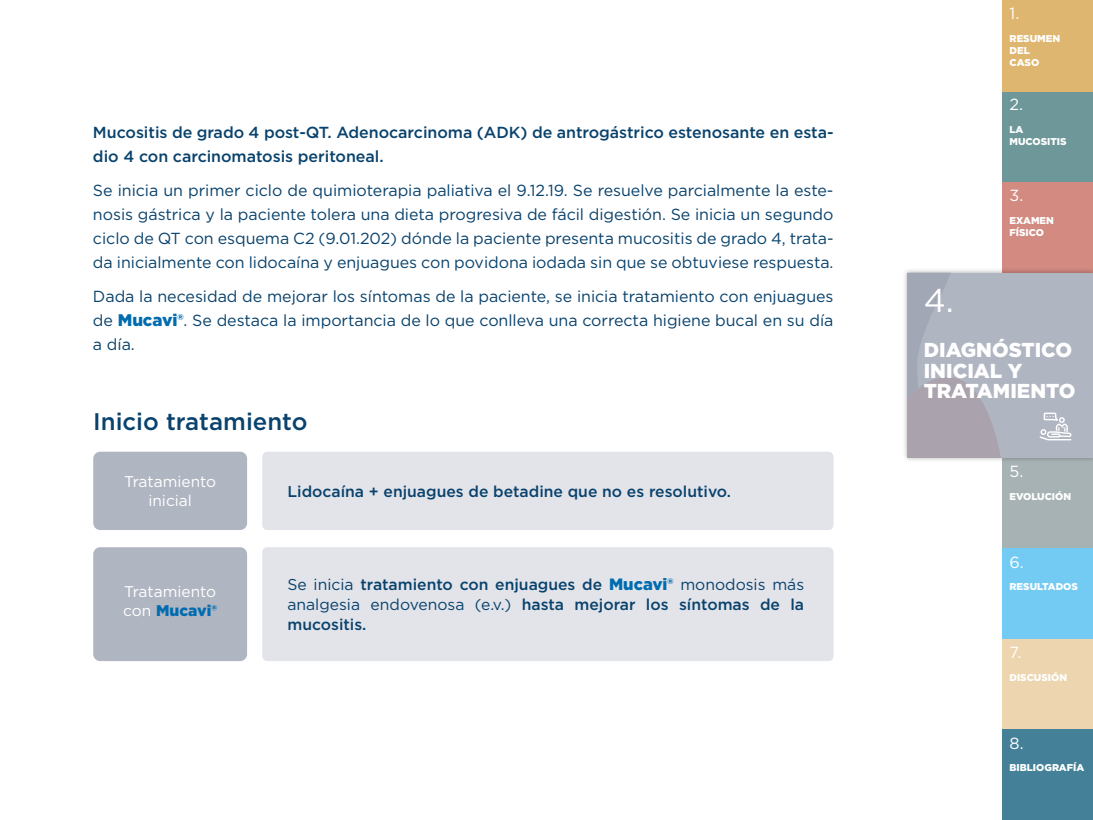
<style>
.page{position:relative;width:1093px;height:820px;background:#fff}
.page>*{position:absolute;margin:0;border:0;box-sizing:border-box;transform-origin:0 0}
.t1{font:32.88px "Gotham";color:#fff}
.t2{font:500 24px "Gotham";color:#09426c}
.t3{font:900 20.12px/20.4px "Gotham";color:#fff}
.t4{font:16.24px "Gotham";color:#fff}
.t5{font:16.12px "Gotham";color:#fff}
.t6{font:16px/24px "Gotham";letter-spacing:-.005em;color:#09426c;text-align:justify}
.t7{font:500 16px/24px "Gotham";letter-spacing:-.005em;color:#09426c}
.t8{font:500 15.68px/20.2px "Gotham";color:#09426c;text-align:justify}
.t9{font:15.48px/18.6px "Gotham";color:#fff;text-align:center}
.t10{font:900 9.92px/12.2px "Gotham";color:#fff}
.t11{font:900 9.88px/12.1px "Gotham";color:#fff}
.s1{font-weight:900;font-size:16.8px;color:#006cb0}
.s2{font-weight:900;color:#006cb0}
.s3{font-weight:400}
.s4{font-weight:900;font-size:16.4px;color:#006cb0}
</style>
<div class="page">
<div style="left:1002px;top:91px;width:91px;height:91px;background:#6e9799"></div>
<div style="left:1002px;top:0;width:91px;height:91px;background:#dfb66f"></div>
<div style="left:1002px;top:457px;width:91px;height:91px;background:#a7b2b5"></div>
<div style="left:1002px;top:548px;width:91px;height:90px;background:#73cbf4"></div>
<div style="left:1002px;top:638px;width:91px;height:91px;background:#ecd5af"></div>
<div style="left:1002px;top:729px;width:91px;height:90px;background:#448198"></div>
<div style="left:1002px;top:182px;width:91px;height:91px;background:#d28a81"></div>
<div style="left:902px;top:267px;width:191px;height:195px;background:#000;opacity:.3"></div>
<div style="left:908px;top:273px;width:185px;height:184px;background:#b0b5c2"></div>
<svg style="left:908px;top:273px;width:93px;height:184px"></svg>
<svg style="left:1039px;top:412px;width:32px;height:28px"></svg>
<div style="left:262px;top:451px;width:571px;height:78px;background:#e3e4ea;border-radius:5px"></div>
<div style="left:262px;top:547px;width:571px;height:113px;background:#e3e4ea;border-radius:5px"></div>
<div style="left:93px;top:451px;width:154px;height:79px;background:#b0b5c2;border-radius:7px"></div>
<div style="left:93px;top:547px;width:154px;height:113px;background:#b0b5c2;border-radius:7px"></div>
<p class="t7" style="left:93px;top:120px;width:742px">Mucositis de grado 4 post-QT. Adenocarcinoma (ADK) de antrogástrico estenosante en esta&shy;dio 4 con carcinomatosis peritoneal.</p>
<p class="t6" style="left:93px;top:178px;width:742px">Se inicia un primer ciclo de quimioterapia paliativa el 9.12.19. Se resuelve parcialmente la este&shy;nosis gástrica y la paciente tolera una dieta progresiva de fácil digestión. Se inicia un segundo ciclo de QT con esquema C2 (9.01.202) dónde la paciente presenta mucositis de grado 4, trata&shy;da inicialmente con lidocaína y enjuagues con povidona iodada sin que se obtuviese respuesta.</p>
<p class="t6" style="left:93px;top:284px;width:742px">Dada la necesidad de mejorar los síntomas de la paciente, se inicia tratamiento con enjuagues de <span class="s1">Mucavi®</span>. Se destaca la importancia de lo que conlleva una correcta higiene bucal en su día a día.</p>
<h2 class="t2" style="left:93px;top:405px;width:216px">Inicio tratamiento</h2>
<p class="t9" style="left:124px;top:472px;width:94px">Tratamiento inicial</p>
<p class="t9" style="left:123px;top:581px;width:95px;text-align:left">Tratamiento con <span class="s2">Mucavi®</span></p>
<p class="t8" style="left:287px;top:480px;width:445px">Lidocaína + enjuagues de betadine que no es resolutivo.</p>
<p class="t8" style="left:287px;top:573px;width:518px"><span class="s3">Se inicia</span> tratamiento con enjuagues de <span class="s4">Mucavi®</span> <span class="s3">monodosis más analgesia endovenosa (e.v.)</span> hasta mejorar los síntomas de la mucositis.</p>
<p class="t4" style="left:1009px;top:3px;width:11px">1.</p>
<p class="t10" style="left:1009px;top:32px;width:52px">RESUMEN<br>DEL<br>CASO</p>
<p class="t5" style="left:1009px;top:94px;width:15px">2.</p>
<p class="t11" style="left:1009px;top:123px;width:59px">LA<br>MUCOSITIS</p>
<p class="t5" style="left:1009px;top:185px;width:15px">3.</p>
<p class="t11" style="left:1009px;top:214px;width:46px">EXAMEN<br>FÍSICO</p>
<h1 class="t1" style="left:924px;top:279px;width:32px">4.</h1>
<p class="t3" style="left:924px;top:340px;width:153px">DIAGNÓSTICO<br>INICIAL Y<br>TRATAMIENTO</p>
<p class="t5" style="left:1009px;top:461px;width:15px">5.</p>
<p class="t11" style="left:1009px;top:489px;width:63px">EVOLUCIÓN</p>
<p class="t5" style="left:1009px;top:551px;width:16px">6.</p>
<p class="t11" style="left:1009px;top:580px;width:70px">RESULTADOS</p>
<p class="t5" style="left:1009px;top:642px;width:13px">7.</p>
<p class="t11" style="left:1009px;top:670px;width:59px">DISCUSIÓN</p>
<p class="t5" style="left:1009px;top:732px;width:16px">8.</p>
<p class="t11" style="left:1009px;top:761px;width:76px">BIBLIOGRAFÍA</p>
</div>
